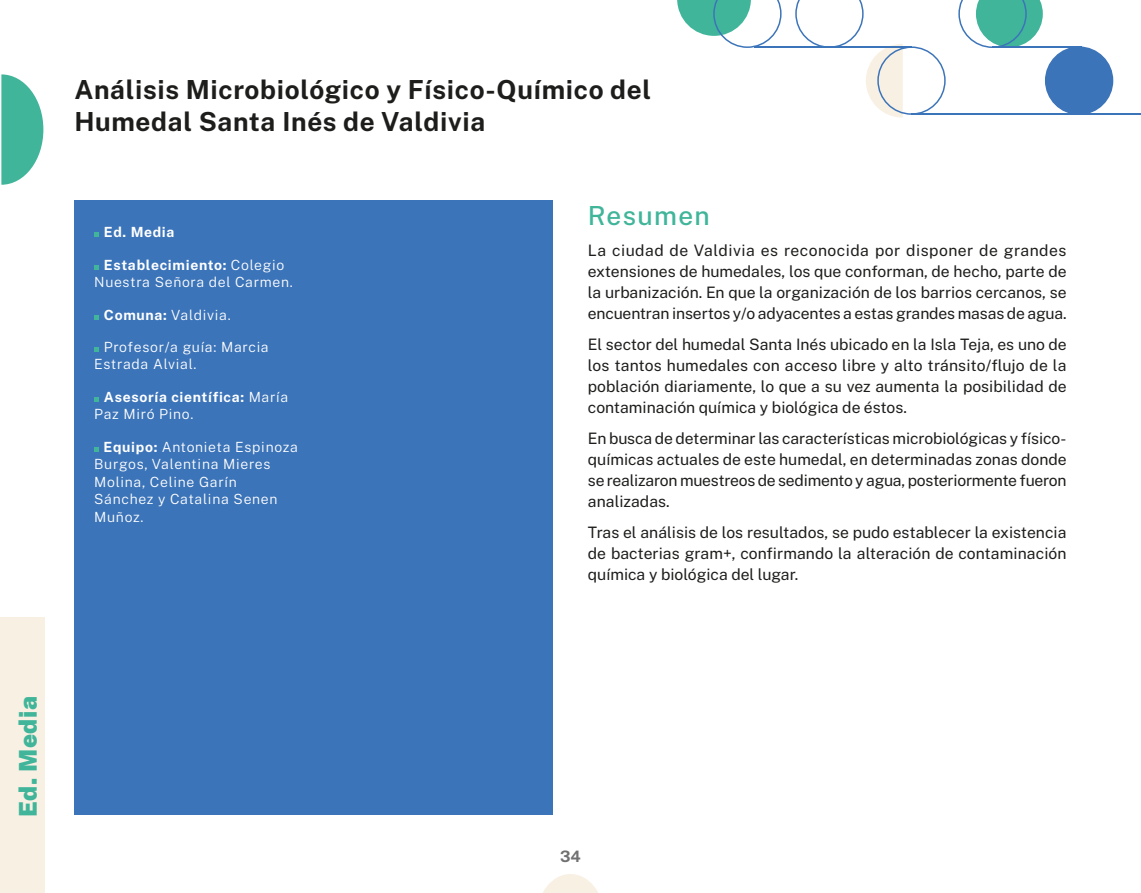
<style>
.page{position:relative;width:1141px;height:893px;background:#fff}
.page>*{position:absolute;margin:0;border:0;box-sizing:border-box;transform-origin:0 0}
.Titulo{font:700 26.25px "Public Sans";letter-spacing:.025em;color:#1d1d1b}
.t1{font:500 26.25px "Public Sans";letter-spacing:.05em;color:#40b59a}
.resumen{font:900 24.5px "Public Sans";letter-spacing:.025em;color:#40b59a}
.resumen-2{font:15.75px/21px "Public Sans";letter-spacing:-.005em;color:#1d1d1b;text-align:justify}
.t2{font:700 15.75px "Public Sans";color:#70706f}
.Detalles{font:300 14px/17.5px "Public Sans";letter-spacing:.05em;color:#fff}
.Detalles-2{font:700 14px/17.5px "Public Sans";letter-spacing:.05em;color:#fff}
.s1{font-weight:700}
.s2{font-weight:300}
</style>
<div class="page">
<svg style="left:543px;top:874px;width:55px;height:19px"></svg>
<div style="left:74px;top:200px;width:479px;height:615px;background:#3c74b9"></div>
<svg style="left:94px;top:232px;width:5px;height:5px"></svg>
<svg style="left:94px;top:265px;width:5px;height:5px"></svg>
<svg style="left:94px;top:315px;width:5px;height:4px"></svg>
<svg style="left:94px;top:347px;width:5px;height:5px"></svg>
<svg style="left:94px;top:397px;width:5px;height:5px"></svg>
<svg style="left:94px;top:447px;width:5px;height:5px"></svg>
<div style="left:0;top:618px;width:45px;height:275px;background:#f8f0e3"></div>
<svg style="left:1px;top:74px;width:42px;height:111px"></svg>
<hr style="left:754px;top:47px;width:157px;height:1px;background:#3c74b9">
<svg style="left:677px;top:0;width:105px;height:48px"></svg>
<svg style="left:795px;top:0;width:151px;height:118px"></svg>
<hr style="left:911px;top:113px;width:163px;height:2px;background:#3c74b9">
<hr style="left:993px;top:113px;width:148px;height:2px;background:#3c74b9">
<svg style="left:958px;top:0;width:155px;height:113px"></svg>
<p class="Titulo" style="left:74px;top:71px;width:578px">Análisis Microbiológico y Físico-Químico del</p>
<p class="Titulo" style="left:74px;top:102px;width:412px">Humedal Santa Inés de Valdivia</p>
<p class="Detalles-2" style="left:104px;top:223px;width:72px">Ed. Media</p>
<p class="Detalles" style="left:94px;top:255px;width:200px;text-align:center"><span class="s1">Establecimiento:</span> Colegio<br>Nuestra Señora del Carmen.</p>
<p class="Detalles" style="left:104px;top:305px;width:128px"><span class="s1">Comuna:</span> Valdivia.</p>
<p class="Detalles" style="left:94px;top:337px;width:176px;text-indent:10px">Profesor/a guía: Marcia<br>Estrada Alvial.</p>
<p class="Detalles-2" style="left:94px;top:387px;width:196px;text-indent:10px">Asesoría científica: <span class="s2">María<br>Paz Miró Pino.</span></p>
<p class="Detalles" style="left:94px;top:437px;width:205px;text-indent:9px"><span class="s1">Equipo:</span> Antonieta Espinoza<br>Burgos, Valentina Mieres<br>Molina, Celine Garín<br>Sánchez y Catalina Senen<br>Muñoz.</p>
<p class="t1" style="left:588px;top:197px;width:123px">Resumen</p>
<p class="resumen-2" style="left:588px;top:239px;width:480px">La ciudad de Valdivia es reconocida por disponer de grandes extensiones de humedales, los que conforman, de hecho, parte de la urbanización. En que la organización de los barrios cercanos, se encuentran insertos y/o adyacentes a estas grandes masas de agua.</p>
<p class="resumen-2" style="left:588px;top:333px;width:480px">El sector del humedal Santa Inés ubicado en la Isla Teja, es uno de los tantos humedales con acceso libre y alto tránsito/flujo de la población diariamente, lo que a su vez aumenta la posibilidad de contaminación química y biológica de éstos.</p>
<p class="resumen-2" style="left:588px;top:427px;width:480px">En busca de determinar las características microbiológicas y físico&shy;químicas actuales de este humedal, en determinadas zonas donde se realizaron muestreos de sedimento y agua, posteriormente fueron analizadas.</p>
<p class="resumen-2" style="left:588px;top:521px;width:480px">Tras el análisis de los resultados, se pudo establecer la existencia de bacterias gram+, confirmando la alteración de contaminación química y biológica del lugar.</p>
<p class="resumen" style="left:10px;top:817px;width:123px;rotate:-90deg">Ed. Media</p>
<p class="t2" style="left:560px;top:845px;width:22px">34</p>
</div>
